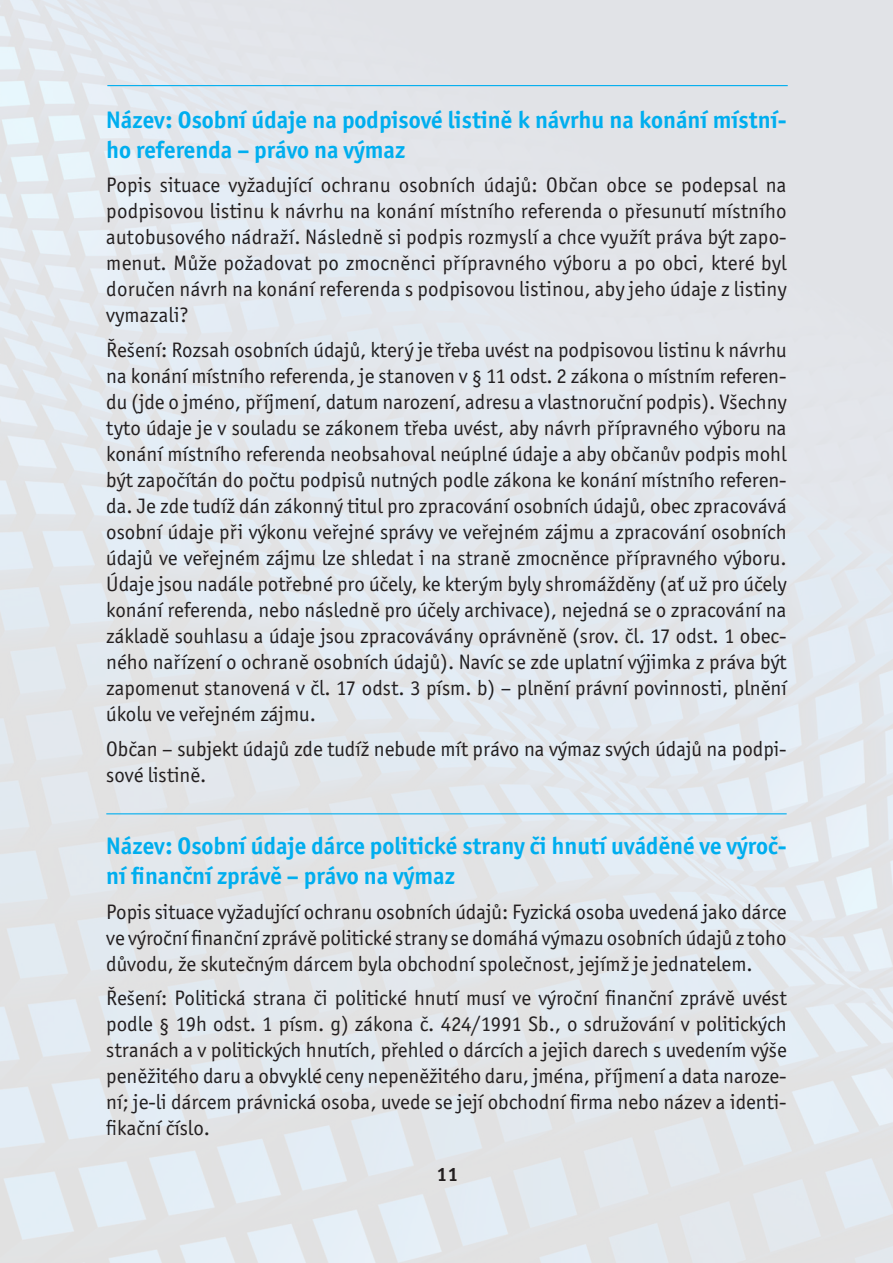
<style>
.page{position:relative;width:893px;height:1263px;background:#fff}
.page>*{position:absolute;margin:0;border:0;box-sizing:border-box;transform-origin:0 0}
.t1{font:700 24px/29.7px "Officina Sans Itc TOT";color:#00aeef}
.t2{font:21px/26.1px "Officina Sans Itc TOT";color:#231f20;text-align:justify}
.t3{font:700 19.5px "Officina Sans CE";color:#231f20}
</style>
<div class="page">
<hr style="left:107px;top:85px;width:681px;height:1px;background:#00aeef">
<hr style="left:106px;top:813px;width:681px;height:1px;background:#00aeef">
<p class="t1" style="left:106px;top:105px;width:682px">Název: Osobní údaje na podpisové listině k návrhu na konání místní&shy;ho referenda – právo na výmaz</p>
<p class="t2" style="left:106px;top:172px;width:682px">Popis situace vyžadující ochranu osobních údajů: Občan obce se podepsal na podpisovou listinu k návrhu na konání místního referenda o přesunutí místního autobusového nádraží. Následně si podpis rozmyslí a chce využít práva být zapo&shy;menut. Může požadovat po zmocněnci přípravného výboru a po obci, které byl doručen návrh na konání referenda s podpisovou listinou, aby jeho údaje z listiny vymazali?</p>
<p class="t2" style="left:106px;top:337px;width:682px">Řešení: Rozsah osobních údajů, který je třeba uvést na podpisovou listinu k návrhu na konání místního referenda, je stanoven v § 11 odst. 2 zákona o místním referen&shy;du (jde o jméno, příjmení, datum narození, adresu a vlastnoruční podpis). Všechny tyto údaje je v souladu se zákonem třeba uvést, aby návrh přípravného výboru na konání místního referenda neobsahoval neúplné údaje a aby občanův podpis mohl být započítán do počtu podpisů nutných podle zákona ke konání místního referen&shy;da. Je zde tudíž dán zákonný titul pro zpracování osobních údajů, obec zpracovává osobní údaje při výkonu veřejné správy ve veřejném zájmu a zpracování osobních údajů ve veřejném zájmu lze shledat i na straně zmocněnce přípravného výboru.<br>Údaje jsou nadále potřebné pro účely, ke kterým byly shromážděny (ať už pro účely konání referenda, nebo následně pro účely archivace), nejedná se o zpracování na základě souhlasu a údaje jsou zpracovávány oprávněně (srov. čl. 17 odst. 1 obec&shy;ného nařízení o ochraně osobních údajů). Navíc se zde uplatní výjimka z práva být zapomenut stanovená v čl. 17 odst. 3 písm. b) – plnění právní povinnosti, plnění úkolu ve veřejném zájmu.</p>
<p class="t2" style="left:106px;top:736px;width:682px">Občan – subjekt údajů zde tudíž nebude mít právo na výmaz svých údajů na podpi&shy;sové listině.</p>
<p class="t1" style="left:106px;top:831px;width:682px">Název: Osobní údaje dárce politické strany či hnutí uváděné ve výroč&shy;ní finanční zprávě – právo na výmaz</p>
<p class="t2" style="left:106px;top:899px;width:682px">Popis situace vyžadující ochranu osobních údajů: Fyzická osoba uvedená jako dárce ve výroční finanční zprávě politické strany se domáhá výmazu osobních údajů z toho důvodu, že skutečným dárcem byla obchodní společnost, jejímž je jednatelem.</p>
<p class="t2" style="left:106px;top:985px;width:682px">Řešení: Politická strana či politické hnutí musí ve výroční finanční zprávě uvést podle § 19h odst. 1 písm. g) zákona č. 424/1991 Sb., o sdružování v politických stranách a v politických hnutích, přehled o dárcích a jejich darech s uvedením výše peněžitého daru a obvyklé ceny nepeněžitého daru, jména, příjmení a data naroze&shy;ní; je-li dárcem právnická osoba, uvede se její obchodní firma nebo název a identi&shy;fikační číslo.</p>
<p class="t3" style="left:436px;top:1163px;width:23px">11</p>
</div>
